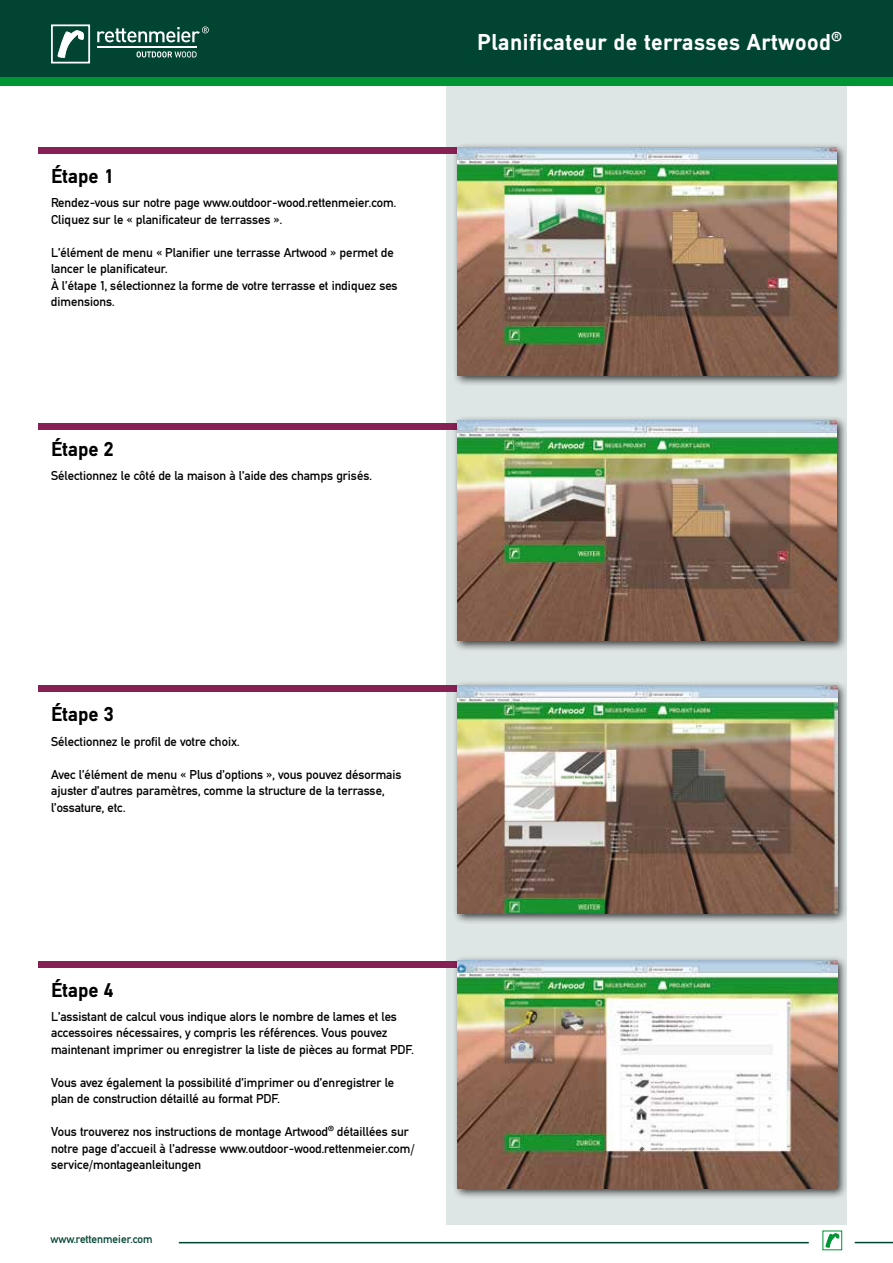
<style>
.page{position:relative;width:893px;height:1263px;background:#fff}
.page>*{position:absolute;margin:0;border:0;box-sizing:border-box;transform-origin:0 0}
.t1{font:700 24px "DIN Mittel EF";letter-spacing:.02em;color:#fff}
.t2{font:700 21px "DIN Mittel EF";color:#000}
.t3{font:13.5px/16.5px "DIN Mittel EF";color:#000}
.t4{font:12px "DIN Mittel EF";color:#004431}
.s1{font-weight:700}
</style>
<div class="page">
<hr style="left:179px;top:1242px;width:630px;height:1px;background:#004431">
<div style="left:822px;top:1230px;width:20px;height:20px;background:linear-gradient(to right,#fff,#fff)"></div>
<svg style="left:826px;top:1233px;width:13px;height:14px"></svg>
<hr style="left:855px;top:1242px;width:38px;height:1px;background:#004431">
<div style="left:446px;top:81px;width:401px;height:1144px;background:#dee5e5"></div>
<div style="left:39px;top:423px;width:419px;height:6px;background:#862055"></div>
<div style="left:39px;top:147px;width:419px;height:7px;background:#862055"></div>
<div style="left:39px;top:685px;width:419px;height:7px;background:#862055"></div>
<div style="left:39px;top:961px;width:419px;height:6px;background:#862055"></div>
<div style="left:452px;top:142px;width:396px;height:244px;background:#000;opacity:.75"></div>
<img style="left:457px;top:147px;width:379px;height:228px">
<div style="left:452px;top:415px;width:396px;height:237px;background:#000;opacity:.75"></div>
<img style="left:458px;top:420px;width:379px;height:221px">
<div style="left:452px;top:680px;width:397px;height:244px;background:#000;opacity:.75"></div>
<img style="left:457px;top:685px;width:380px;height:228px">
<div style="left:452px;top:955px;width:397px;height:244px;background:#000;opacity:.75"></div>
<img style="left:457px;top:961px;width:380px;height:227px">
<div style="left:0;top:0;width:893px;height:85px;background:#009534"></div>
<div style="left:0;top:0;width:893px;height:77px;background:#004431"></div>
<div style="left:51px;top:24px;width:39px;height:39px;border:2px solid #fff"></div>
<svg style="left:97px;top:26px;width:112px;height:16px"></svg>
<svg style="left:57px;top:30px;width:27px;height:28px"></svg>
<hr style="left:97px;top:46px;width:100px;height:1px;background:#fff">
<svg style="left:137px;top:51px;width:60px;height:7px"></svg>
<h2 class="t2" style="left:51px;top:164px;width:64px">Étape 1</h2>
<p class="t3" style="left:51px;top:195px;width:347px">Rendez-vous sur notre page www.outdoor-wood.rettenmeier.com.<br>Cliquez sur le « planificateur de terrasses ».</p>
<p class="t3" style="left:51px;top:244px;width:348px">L’élément de menu « Planifier une terrasse Artwood » permet de lancer le planificateur.<br>À l’étape 1, sélectionnez la forme de votre terrasse et indiquez ses dimensions.</p>
<h2 class="t2" style="left:51px;top:437px;width:64px">Étape 2</h2>
<p class="t3" style="left:51px;top:468px;width:322px">Sélectionnez le côté de la maison à l’aide des champs grisés.</p>
<h1 class="t1" style="left:477px;top:28px;width:366px">Planificateur de terrasses Artwood®</h1>
<h1 class="t1" style="left:513px;top:28px;width:330px">Planches et bois de construction</h1>
<h2 class="t2" style="left:51px;top:702px;width:64px">Étape 3</h2>
<p class="t3" style="left:51px;top:733px;width:190px">Sélectionnez le profil de votre choix.</p>
<p class="t3" style="left:51px;top:766px;width:352px">Avec l’élément de menu « Plus d’options », vous pouvez désormais ajuster d’autres paramètres, comme la structure de la terrasse, l’ossature, etc.</p>
<h2 class="t2" style="left:51px;top:977px;width:64px">Étape 4</h2>
<p class="t3" style="left:51px;top:1008px;width:364px">L’assistant de calcul vous indique alors le nombre de lames et les accessoires nécessaires, y compris les références. Vous pouvez maintenant imprimer ou enregistrer la liste de pièces au format PDF.</p>
<p class="t3" style="left:51px;top:1074px;width:345px">Vous avez également la possibilité d’imprimer ou d’enregistrer le plan de construction détaillé au format PDF.</p>
<p class="t3" style="left:51px;top:1123px;width:365px">Vous trouverez nos instructions de montage Artwood<span class="s1">®</span> détaillées sur notre page d’accueil à l’adresse www.outdoor-wood.rettenmeier.com/ service/montageanleitungen</p>
<p class="t4" style="left:51px;top:1232px;width:104px">www.rettenmeier.com</p>
</div>
